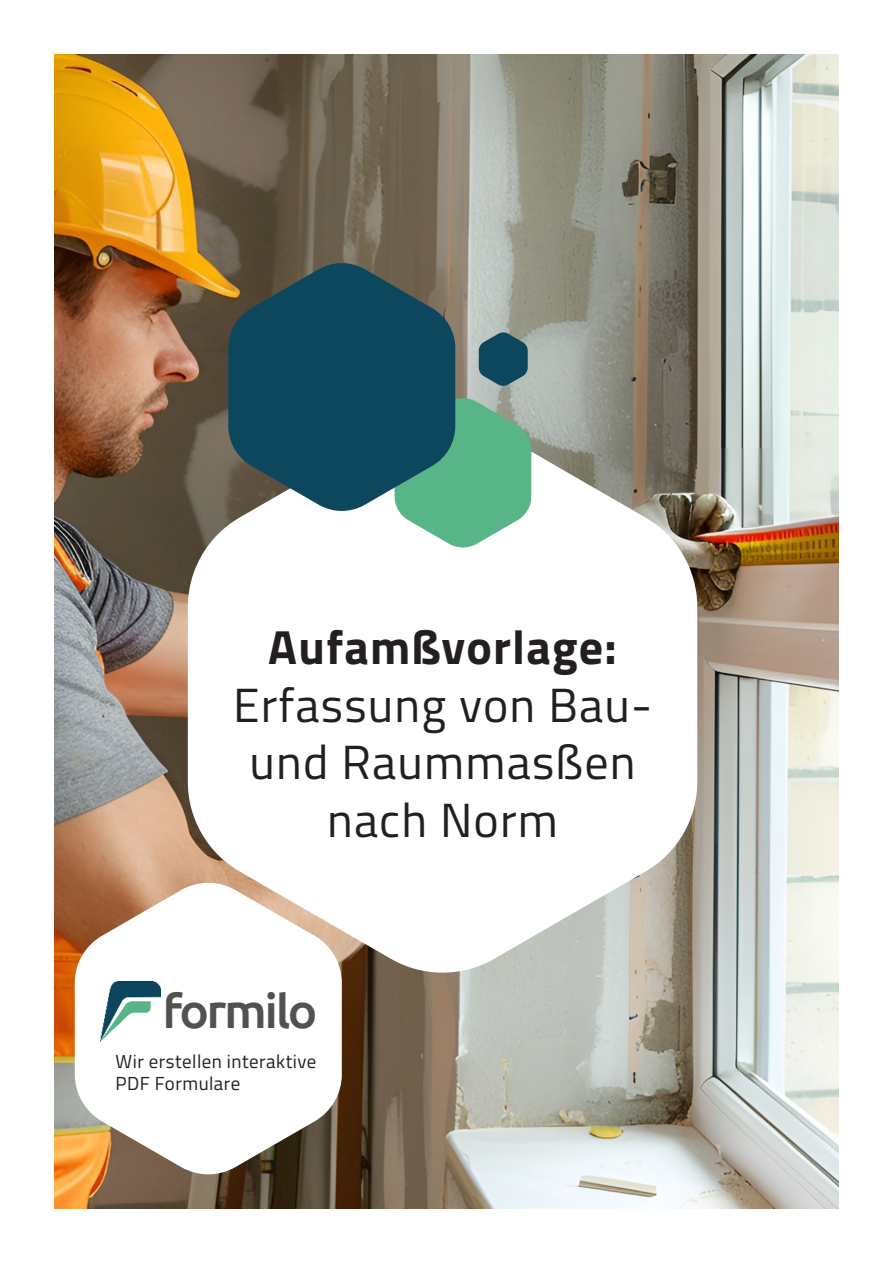
<style>
.page{position:relative;width:893px;height:1263px;background:#fff}
.page>*{position:absolute;margin:0;border:0;box-sizing:border-box;transform-origin:0 0}
.t1{font:500 48.15px "Ubuntu";letter-spacing:-.05em;color:#515151}
.t2{font:48px/57.6px "Titillium Web";letter-spacing:.025em;color:#231f20;text-align:center}
.t3{font:700 48px "Titillium Web";letter-spacing:.025em;color:#231f20}
.t4{font:18.9px/22.6px "Titillium Web";letter-spacing:.025em;color:#231f20}
</style>
<div class="page">
<img style="left:54px;top:54px;width:785px;height:1154px">
<svg style="left:188px;top:412px;width:509px;height:561px"></svg>
<svg style="left:75px;top:880px;width:267px;height:294px"></svg>
<img style="left:101px;top:981px;width:59px;height:60px">
<svg style="left:395px;top:397px;width:136px;height:150px"></svg>
<svg style="left:228px;top:261px;width:227px;height:250px;background:#255360"></svg>
<svg style="left:479px;top:332px;width:49px;height:54px;background:#336171"></svg>
<p class="t3" style="left:268px;top:629px;width:350px">Aufamßvorlage:</p>
<p class="t2" style="left:233px;top:677px;width:421px">Erfassung von Bau&shy;und Raummasßen nach Norm</p>
<p class="t1" style="left:163px;top:983px;width:156px">formilo</p>
<p class="t4" style="left:116px;top:1050px;width:202px">Wir erstellen interaktive<br>PDF Formulare</p>
</div>
